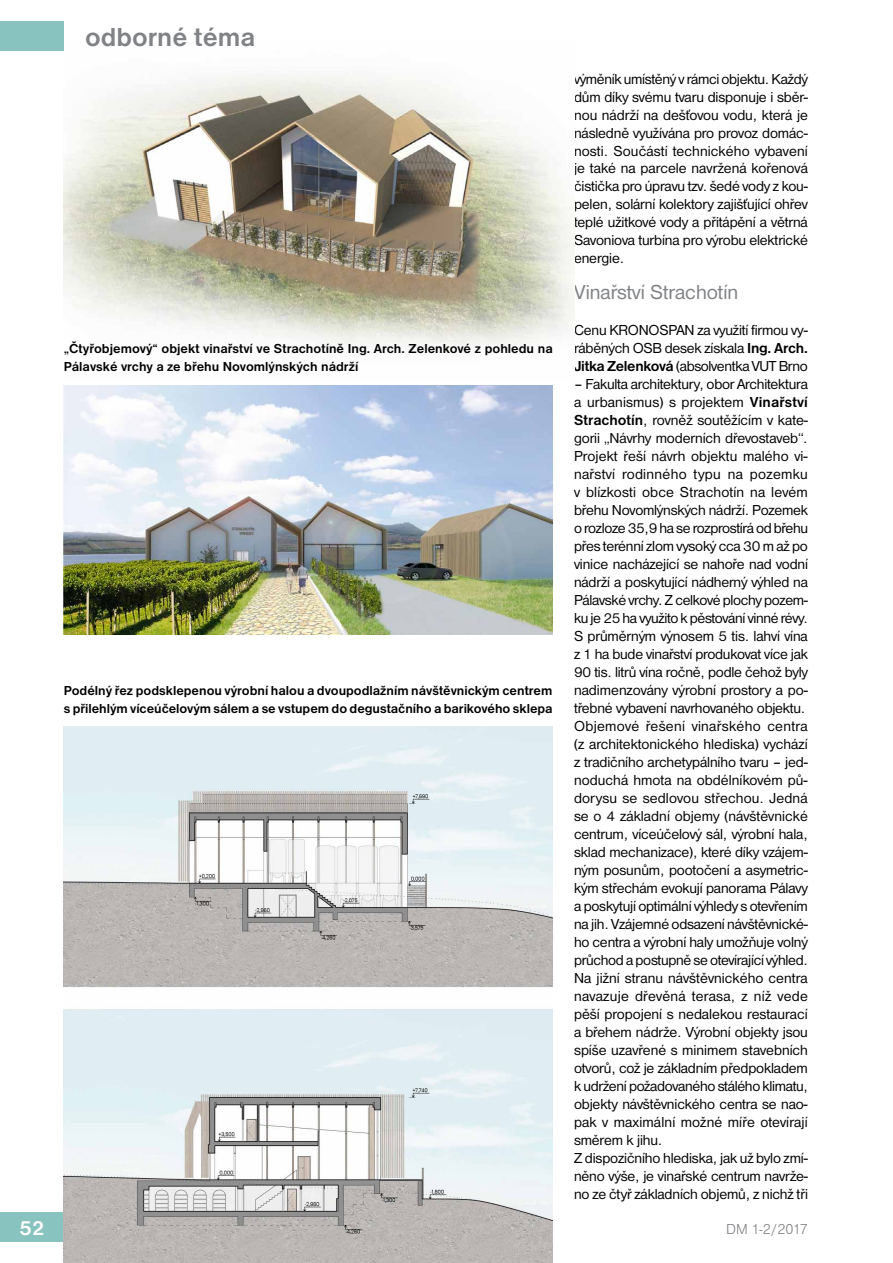
<style>
.page{position:relative;width:893px;height:1263px;background:#fff}
.page>*{position:absolute;margin:0;border:0;box-sizing:border-box;transform-origin:0 0}
.t1{font:700 27px "Nimbus San DEE";color:#808285}
.t2{font:21px "Nimbus San DEE";color:#808285}
.t3{font:700 21px "Nimbus San DEE";color:#fff}
.t4{font:15px/18px "Nimbus San DEE";letter-spacing:-.01em;color:#000;text-align:justify}
.t5{font:15px "Nimbus San DEE Ligh";letter-spacing:-.02em;color:#808285}
.t6{font:700 13.5px/18px "Nimbus San DEE";color:#000}
.s1{font-weight:700}
</style>
<div class="page">
<div style="left:0;top:1212px;width:64px;height:30px;background:#89c3c0"></div>
<img style="left:64px;top:385px;width:489px;height:250px">
<img style="left:64px;top:75px;width:510px;height:273px">
<img style="left:64px;top:727px;width:489px;height:536px">
<div style="left:0;top:21px;width:64px;height:30px;background:#89c3c0"></div>
<h1 class="t1" style="left:85px;top:22px;width:172px">odborné téma</h1>
<p class="t6" style="left:64px;top:340px;width:490px">„Čtyřobjemový“ objekt vinařství ve Strachotíně Ing. Arch. Zelenkové z pohledu na<br>Pálavské vrchy a ze břehu Novomlýnských nádrží</p>
<p class="t6" style="left:64px;top:682px;width:490px">Podélný řez podsklepenou výrobní halou a dvoupodlažním návštěvnickým centrem s přilehlým víceúčelovým sálem a se vstupem do degustačního a barikového sklepa</p>
<p class="t4" style="left:574px;top:70px;width:235px">výměník umístěný v rámci objektu. Každý dům díky svému tvaru disponuje i sběr&shy;nou nádrží na dešťovou vodu, která je následně využívána pro provoz domác&shy;nosti. Součástí technického vybavení je také na parcele navržená kořenová čistička pro úpravu tzv. šedé vody z kou&shy;pelen, solární kolektory zajišťující ohřev teplé užitkové vody a přitápění a větrná Savoniova turbína pro výrobu elektrické energie.</p>
<h2 class="t2" style="left:574px;top:281px;width:166px">Vinařství Strachotín</h2>
<p class="t4" style="left:574px;top:322px;width:235px">Cenu KRONOSPAN za využití firmou vy&shy;ráběných OSB desek získala <span class="s1">Ing. Arch.<br>Jitka Zelenková</span> (absolventka VUT Brno</p>
<p class="t4" style="left:574px;top:376px;width:236px;text-align:left">– Fakulta architektury, obor Architektura a urbanismus) s projektem <span class="s1">Vinařství Strachotín</span>, rovněž soutěžícím v kate&shy;gorii „Návrhy moderních dřevostaveb“.<br>Projekt řeší návrh objektu malého vi&shy;nařství rodinného typu na pozemku v blízkosti obce Strachotín na levém břehu Novomlýnských nádrží. Pozemek o rozloze 35,9 ha se rozprostírá od břehu přes terénní zlom vysoký cca 30 m až po vinice nacházející se nahoře nad vodní nádrží a poskytující nádherný výhled na Pálavské vrchy. Z celkové plochy pozem&shy;ku je 25 ha využito k pěstování vinné révy.<br>S průměrným výnosem 5 tis. lahví vína z 1 ha bude vinařství produkovat více jak 90 tis. litrů vína ročně, podle čehož byly nadimenzovány výrobní prostory a po&shy;třebné vybavení navrhovaného objektu.<br>Objemové řešení vinařského centra (z architektonického hlediska) vychází z tradičního archetypálního tvaru – jed&shy;noduchá hmota na obdélníkovém pů&shy;dorysu se sedlovou střechou. Jedná se o 4 základní objemy (návštěvnické centrum, víceúčelový sál, výrobní hala, sklad mechanizace), které díky vzájem&shy;ným posunům, pootočení a asymetric&shy;kým střechám evokují panorama Pálavy a poskytují optimální výhledy s otevřením na jih. Vzájemné odsazení návštěvnické&shy;ho centra a výrobní haly umožňuje volný průchod a postupně se otevírající výhled.<br>Na jižní stranu návštěvnického centra navazuje dřevěná terasa, z níž vede pěší propojení s nedalekou restaurací a břehem nádrže. Výrobní objekty jsou spíše uzavřené s minimem stavebních otvorů, což je základním předpokladem k udržení požadovaného stálého klimatu, objekty návštěvnického centra se nao&shy;pak v maximální možné míře otevírají směrem k jihu.<br>Z dispozičního hlediska, jak už bylo zmí&shy;něno výše, je vinařské centrum navrže&shy;no ze čtyř základních objemů, z nichž tři</p>
<h2 class="t3" style="left:19px;top:1216px;width:28px">52</h2>
<p class="t5" style="left:726px;top:1220px;width:83px">DM 1-2/2017</p>
</div>
